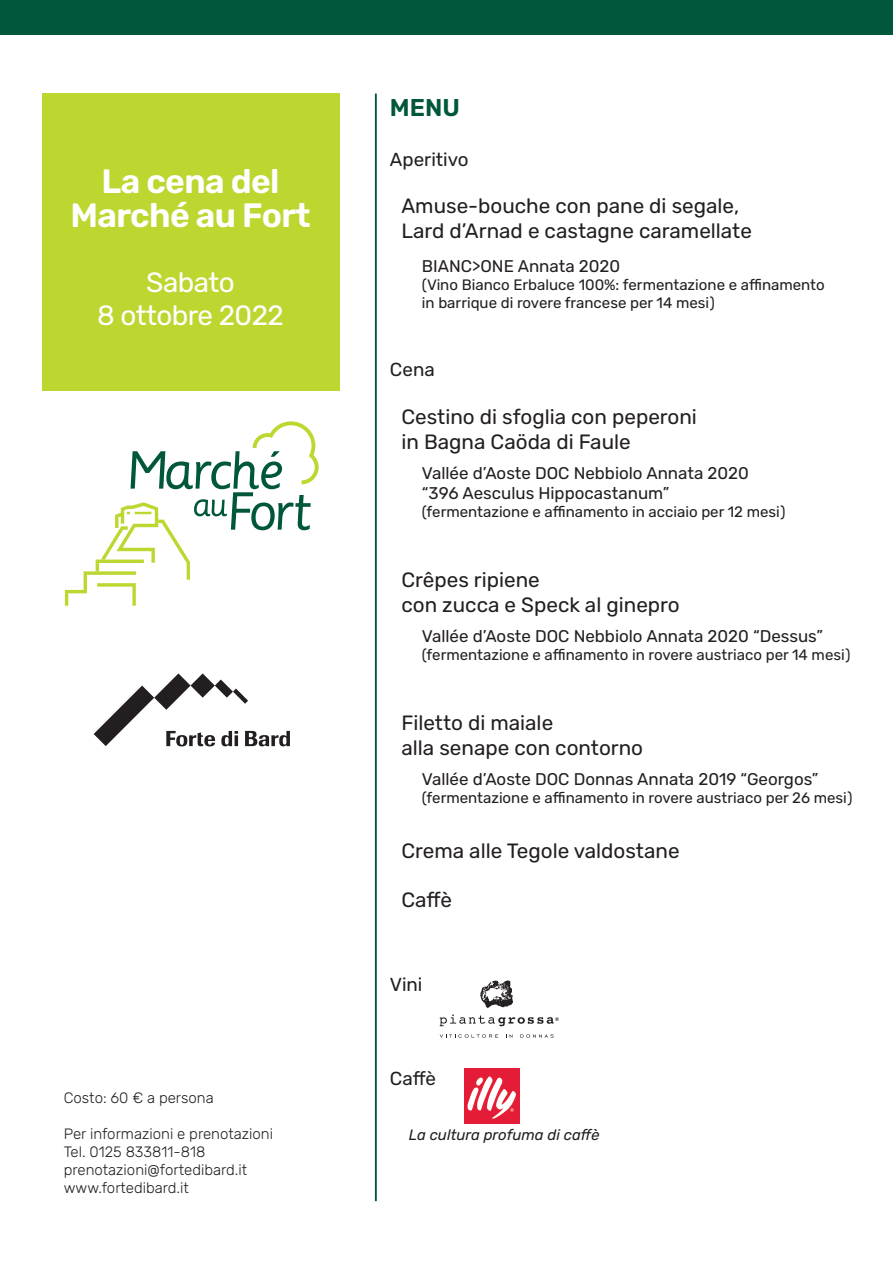
<style>
.page{position:relative;width:893px;height:1263px;background:#fff}
.page>*{position:absolute;margin:0;border:0;box-sizing:border-box;transform-origin:0 0}
.t1{font:600 33.75px/34.2px "Rubik";letter-spacing:-.02em;color:#fff;text-align:center}
.t2{font:27.75px/32.5px "Rubik";letter-spacing:-.02em;color:#fff;text-align:center}
.t3{font:600 24.3px "Rubik";color:#00573b}
.t4{font:20.7px/24.8px "Rubik";color:#231f20}
.t5{font:18.75px "Rubik";color:#231f20}
.t6{font:16.95px/20.2px "Rubik";color:#231f20}
.t7{font:15px/18px "Rubik";color:#231f20}
.t8{font:300 15px/18px "Rubik";color:#231f20}
.t9{font:italic 15px "Rubik";color:#231f20}
</style>
<div class="page">
<div style="left:42px;top:94px;width:297px;height:297px;background:#bed630"></div>
<hr style="left:375px;top:94px;width:2px;height:1107px;background:#00573b">
<svg style="left:440px;top:1034px;width:58px;height:4px"></svg>
<svg style="left:506px;top:1034px;width:6px;height:4px"></svg>
<svg style="left:520px;top:1034px;width:34px;height:4px"></svg>
<svg style="left:440px;top:1014px;width:119px;height:12px"></svg>
<svg style="left:480px;top:980px;width:33px;height:28px"></svg>
<img style="left:465px;top:1069px;width:55px;height:54px">
<svg style="left:94px;top:673px;width:196px;height:73px"></svg>
<svg style="left:65px;top:421px;width:254px;height:185px"></svg>
<div style="left:0;top:0;width:893px;height:35px;background:#00573b"></div>
<h1 class="t1" style="left:70px;top:165px;width:242px">La cena del<br>Marché au Fort</h1>
<h2 class="t2" style="left:97px;top:267px;width:188px">Sabato<br>8 ottobre 2022</h2>
<p class="t8" style="left:64px;top:1089px;width:152px">Costo: 60 € a persona</p>
<p class="t8" style="left:64px;top:1125px;width:211px">Per informazioni e prenotazioni<br>Tel. 0125 833811-818 prenotazioni@fortedibard.it www.fortedibard.it</p>
<h3 class="t3" style="left:390px;top:94px;width:72px">MENU</h3>
<p class="t5" style="left:390px;top:149px;width:80px">Aperitivo</p>
<h3 class="t4" style="left:401px;top:194px;width:352px">Amuse-bouche con pane di segale,<br>Lard d’Arnad e castagne caramellate</h3>
<p class="t6" style="left:422px;top:256px;width:200px">BIANC&gt;ONE Annata 2020</p>
<p class="t7" style="left:422px;top:276px;width:404px">(Vino Bianco Erbaluce 100%: fermentazione e affinamento in barrique di rovere francese per 14 mesi)</p>
<p class="t5" style="left:390px;top:359px;width:46px">Cena</p>
<h3 class="t4" style="left:401px;top:405px;width:297px">Cestino di sfoglia con peperoni in Bagna Caöda di Faule</h3>
<p class="t6" style="left:422px;top:463px;width:328px">Vallée d’Aoste DOC Nebbiolo Annata 2020 “396 Aesculus Hippocastanum”</p>
<p class="t7" style="left:422px;top:503px;width:365px">(fermentazione e affinamento in acciaio per 12 mesi)</p>
<h3 class="t4" style="left:401px;top:568px;width:280px">Crêpes ripiene<br>con zucca e Speck al ginepro</h3>
<p class="t6" style="left:422px;top:626px;width:403px">Vallée d’Aoste DOC Nebbiolo Annata 2020 “Dessus”</p>
<p class="t7" style="left:422px;top:646px;width:430px">(fermentazione e affinamento in rovere austriaco per 14 mesi)</p>
<h3 class="t4" style="left:401px;top:711px;width:243px">Filetto di maiale<br>alla senape con contorno</h3>
<p class="t6" style="left:422px;top:769px;width:398px">Vallée d’Aoste DOC Donnas Annata 2019 “Georgos”</p>
<p class="t7" style="left:422px;top:789px;width:432px">(fermentazione e affinamento in rovere austriaco per 26 mesi)</p>
<h3 class="t4" style="left:401px;top:839px;width:280px">Crema alle Tegole valdostane</h3>
<h3 class="t4" style="left:401px;top:888px;width:52px">Caffè</h3>
<p class="t5" style="left:390px;top:974px;width:34px">Vini</p>
<p class="t5" style="left:390px;top:1068px;width:48px">Caffè</p>
<p class="t9" style="left:409px;top:1126px;width:192px">La cultura profuma di caffè</p>
</div>
